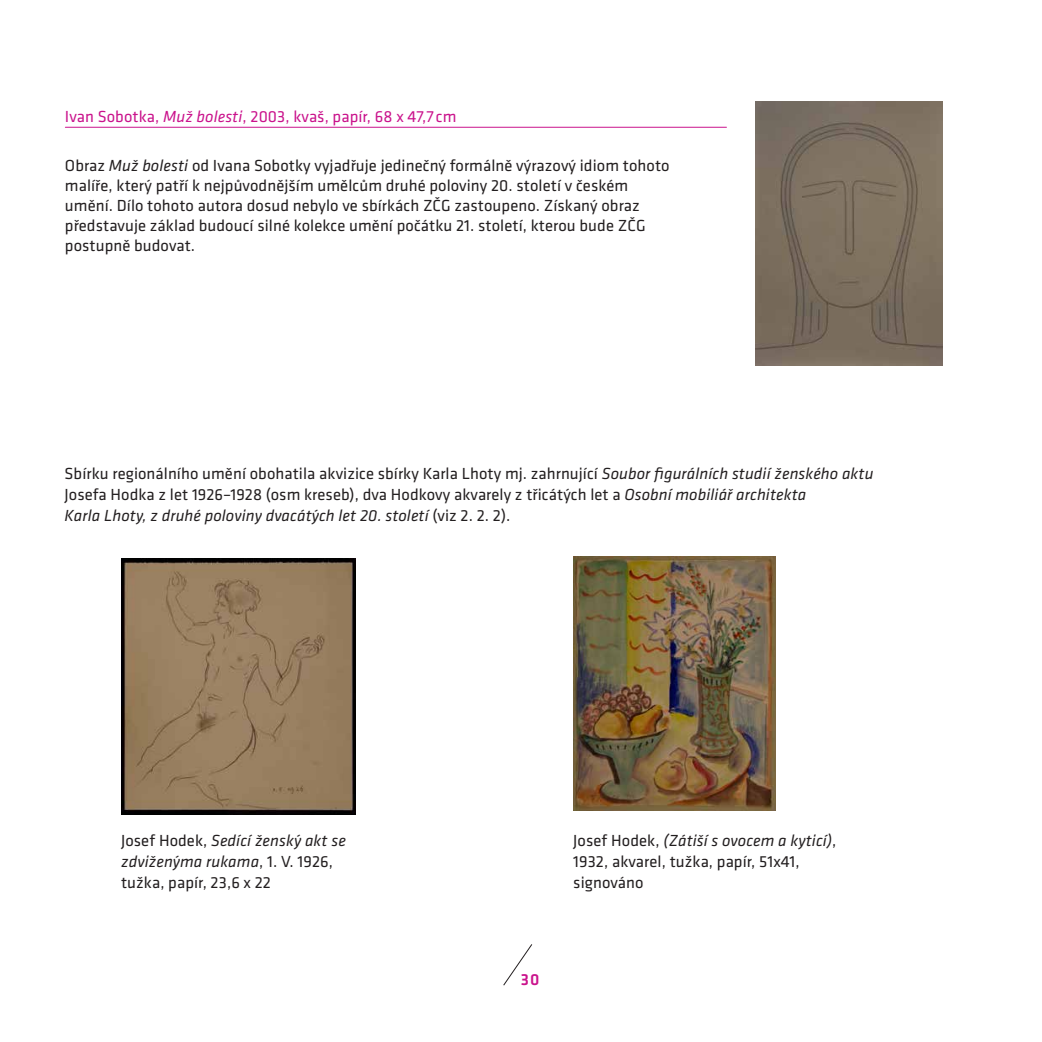
<style>
.page{position:relative;width:1042px;height:1042px;background:#fff}
.page>*{position:absolute;margin:0;border:0;box-sizing:border-box;transform-origin:0 0}
.t1{font:16.62px/19.9px "Klavika Basic";letter-spacing:.005em;color:#231f20}
.t2{font:italic 16.62px "Klavika Basic";letter-spacing:.005em;color:#231f20}
.t3{font:16.62px "Klavika Basic";letter-spacing:.005em;color:#ca138c}
.t4{font:500 16.62px "Klavika Basic";color:#ca138c}
.s1{font-style:italic}
.s2{font-style:normal}
</style>
<div class="page">
<img style="left:121px;top:559px;width:234px;height:255px">
<img style="left:755px;top:102px;width:188px;height:263px">
<hr style="left:65px;top:127px;width:661px;height:1px;background:#ca138c">
<img style="left:573px;top:557px;width:202px;height:254px">
<svg style="left:503px;top:944px;width:30px;height:42px"></svg>
<p class="t3" style="left:65px;top:105px;width:393px">Ivan Sobotka, <span class="s1">Muž bolesti</span>, 2003, kvaš, papír, 68 x 47,7 cm</p>
<p class="t1" style="left:65px;top:155px;width:606px">Obraz <span class="s1">Muž bolesti</span> od Ivana Sobotky vyjadřuje jedinečný formálně výrazový idiom tohoto malíře, který patří k nejpůvodnějším umělcům druhé poloviny 20. století v českém umění. Dílo tohoto autora dosud nebylo ve sbírkách ZČG zastoupeno. Získaný obraz představuje základ budoucí silné kolekce umění počátku 21. století, kterou bude ZČG postupně budovat.</p>
<p class="t1" style="left:65px;top:463px;width:810px">Sbírku regionálního umění obohatila akvizice sbírky Karla Lhoty mj. zahrnující <span class="s1">Soubor figurálních studií ženského aktu</span></p>
<p class="t1" style="left:65px;top:484px;width:743px">Josefa Hodka z let 1926–1928 (osm kreseb), dva Hodkovy akvarely z třicátých let a <span class="s1">Osobní mobiliář architekta</span></p>
<p class="t2" style="left:65px;top:505px;width:447px">Karla Lhoty, z druhé poloviny dvacátých let 20. století <span class="s2">(viz 2. 2. 2).</span></p>
<p class="t2" style="left:121px;top:830px;width:226px"><span class="s2">Josef Hodek,</span> Sedící ženský akt se</p>
<p class="t2" style="left:121px;top:851px;width:213px">zdviženýma rukama<span class="s2">, 1. V. 1926,</span></p>
<p class="t1" style="left:121px;top:872px;width:151px">tužka, papír, 23,6 x 22</p>
<p class="t4" style="left:521px;top:968px;width:20px">30</p>
<p class="t1" style="left:573px;top:830px;width:264px;line-height:21px">Josef Hodek, <span class="s1">(Zátiší s ovocem a kyticí)</span>,<br>1932, akvarel, tužka, papír, 51x41, signováno</p>
</div>
